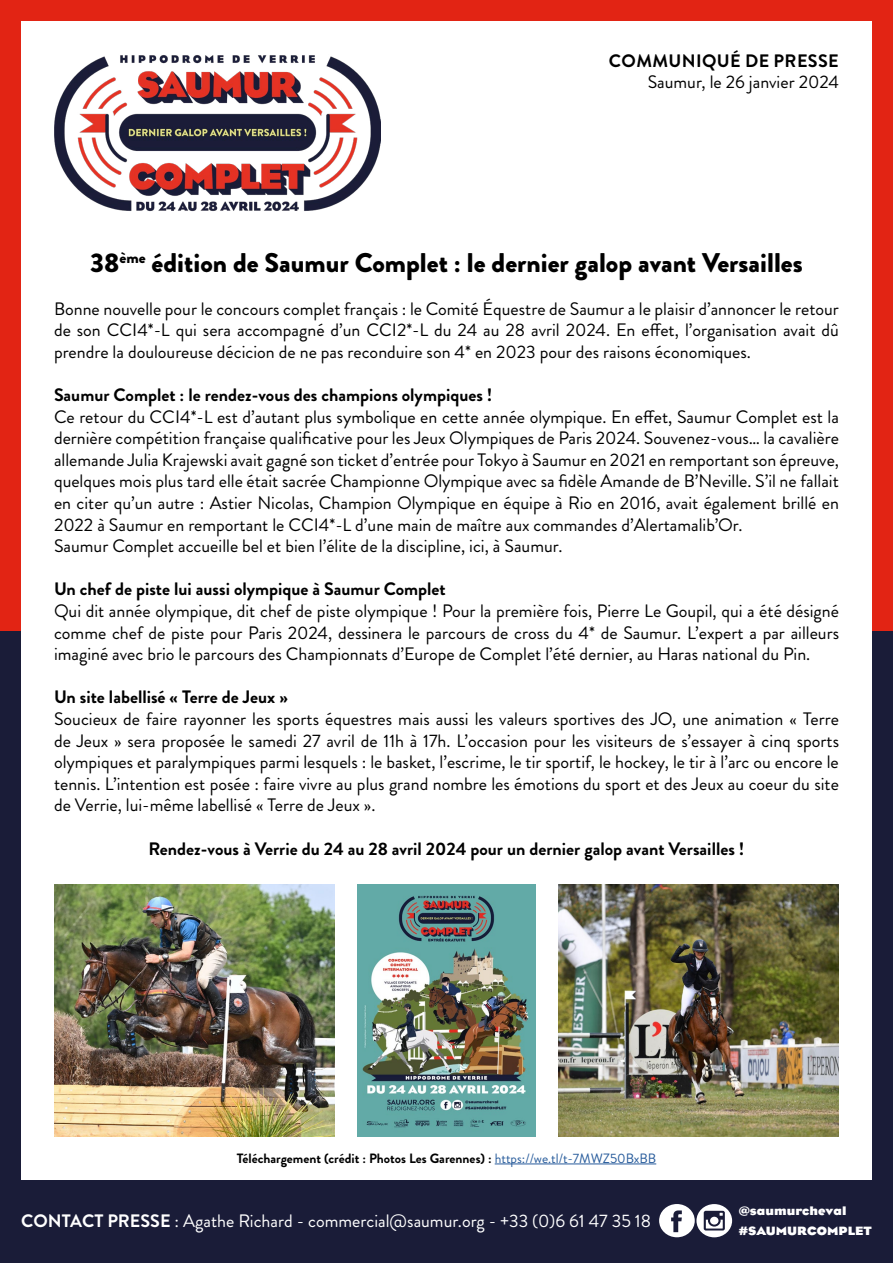
<style>
.page{position:relative;width:893px;height:1263px;background:#fff}
.page>*{position:absolute;margin:0;border:0;box-sizing:border-box;transform-origin:0 0}
.t1{font:900 27px "Brandon Grotesque";color:#000}
.t2{font:18px/21.6px "Brandon Grotesque";color:#000;text-align:justify}
.t3{font:700 18px "Brandon Grotesque";color:#000}
.t4{font:18px "Brandon Grotesque";color:#fff}
.t5{font:700 18px "Brandon Grotesque";letter-spacing:.02em;color:#000}
.t6{font:700 13.5px "Brandon Grotesque";color:#000}
.t7{font:700 12.3px "Eagle";color:#fff;scale:1.06 1}
.s1{font-weight:400;color:#275b9b}
.s2{font-weight:700}
</style>
<div class="page">
<div style="left:0;top:0;width:893px;height:631px;background:#e22414"></div>
<div style="left:0;top:631px;width:893px;height:632px;background:#1a1c38"></div>
<div style="left:21px;top:21px;width:851px;height:1159px;background:#fff"></div>
<img style="left:54px;top:55px;width:326px;height:156px">
<svg style="left:696px;top:1204px;width:36px;height:33px"></svg>
<div style="left:659px;top:1204px;width:36px;height:33px;background:#fff;border-radius:50%"></div>
<svg style="left:671px;top:1210px;width:11px;height:22px"></svg>
<svg style="left:704px;top:1211px;width:21px;height:19px"></svg>
<img style="left:357px;top:884px;width:179px;height:253px">
<img style="left:558px;top:884px;width:281px;height:253px">
<hr style="left:495px;top:1163px;width:161px;height:1px;background:#275b9b">
<img style="left:54px;top:884px;width:280px;height:253px">
<p class="t5" style="left:609px;top:48px;width:231px">COMMUNIQUÉ DE PRESSE</p>
<p class="t2" style="left:648px;top:71px;width:193px">Saumur, le 26 janvier 2024</p>
<h1 class="t1" style="left:90px;top:243px;width:714px">38<sup>ème</sup> édition de Saumur Complet : le dernier galop avant Versailles</h1>
<p class="t2" style="left:54px;top:298px;width:786px">Bonne nouvelle pour le concours complet français : le Comité Équestre de Saumur a le plaisir d’annoncer le retour de son CCI4*-L qui sera accompagné d’un CCI2*-L du 24 au 28 avril 2024. En effet, l’organisation avait dû prendre la douloureuse décicion de ne pas reconduire son 4* en 2023 pour des raisons économiques.</p>
<p class="t3" style="left:54px;top:382px;width:440px">Saumur Complet : le rendez-vous des champions olympiques !</p>
<p class="t2" style="left:54px;top:406px;width:787px;text-align:left">Ce retour du CCI4*-L est d’autant plus symbolique en cette année olympique. En effet, Saumur Complet est la dernière compétition française qualificative pour les Jeux Olympiques de Paris 2024. Souvenez-vous… la cavalière allemande Julia Krajewski avait gagné son ticket d’entrée pour Tokyo à Saumur en 2021 en remportant son épreuve, quelques mois plus tard elle était sacrée Championne Olympique avec sa fidèle Amande de B’Neville. S’il ne fallait en citer qu’un autre : Astier Nicolas, Champion Olympique en équipe à Rio en 2016, avait également brillé en 2022 à Saumur en remportant le CCI4*-L d’une main de maître aux commandes d’Alertamalib’Or.<br>Saumur Complet accueille bel et bien l’élite de la discipline, ici, à Saumur.</p>
<p class="t3" style="left:54px;top:577px;width:393px">Un chef de piste lui aussi olympique à Saumur Complet</p>
<p class="t2" style="left:54px;top:600px;width:787px">Qui dit année olympique, dit chef de piste olympique ! Pour la première fois, Pierre Le Goupil, qui a été désigné comme chef de piste pour Paris 2024, dessinera le parcours de cross du 4* de Saumur. L’expert a par ailleurs imaginé avec brio le parcours des Championnats d’Europe de Complet l’été dernier, au Haras national du Pin.</p>
<p class="t3" style="left:54px;top:685px;width:235px">Un site labellisé « Terre de Jeux »</p>
<p class="t2" style="left:54px;top:708px;width:786px">Soucieux de faire rayonner les sports équestres mais aussi les valeurs sportives des JO, une animation « Terre de Jeux » sera proposée le samedi 27 avril de 11h à 17h. L’occasion pour les visiteurs de s’essayer à cinq sports olympiques et paralympiques parmi lesquels : le basket, l’escrime, le tir sportif, le hockey, le tir à l’arc ou encore le tennis. L’intention est posée : faire vivre au plus grand nombre les émotions du sport et des Jeux au coeur du site de Verrie, lui-même labellisé « Terre de Jeux ».</p>
<p class="t3" style="left:148px;top:836px;width:597px">Rendez-vous à Verrie du 24 au 28 avril 2024 pour un dernier galop avant Versailles !</p>
<p class="t6" style="left:237px;top:1148px;width:421px">Téléchargement (crédit : Photos Les Garennes) : <span class="s1">https://we.tl/t-7MWZ50BxBB</span></p>
<p class="t7" style="left:739px;top:1204px;width:103px">@saumurcheval</p>
<p class="t4" style="left:21px;top:1208px;width:631px"><span class="s2">CONTACT PRESSE</span> : Agathe Richard - commercial@saumur.org - +33 (0)6 61 47 35 18</p>
<p class="t7" style="left:739px;top:1224px;width:127px">#SAUMURCOMPLET</p>
</div>
